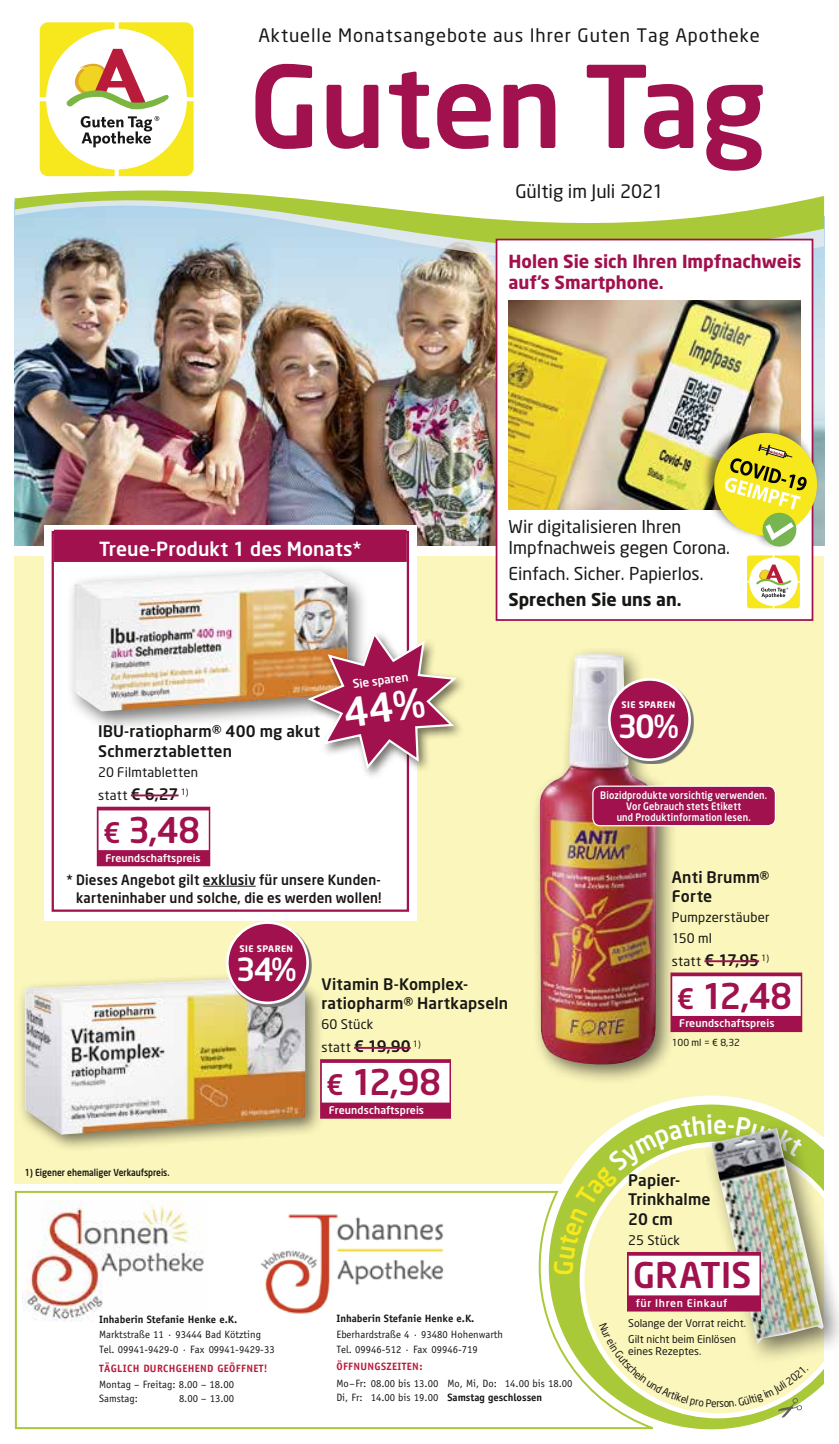
<style>
.page{position:relative;width:839px;height:1444px;background:#fff}
.page>*{position:absolute;margin:0;border:0;box-sizing:border-box;transform-origin:0 0}
.t1{font:500 112px "Neo Sans";color:#a0114d}
._04_Angebotspreis{font:500 35px "Neo Sans";letter-spacing:-.015em;color:#a0114d}
.t2{font:500 31.5px "Neo Sans";color:#fff}
.Kleines_Rotes_Header{font:500 19.25px "Neo Sans";letter-spacing:.005em;color:#fff}
.t3{font:18.38px "Neo Sans";letter-spacing:.05em;color:#181715}
.t4{font:18.38px "Neo Sans";letter-spacing:-.005em;color:#181715}
.t5{font:700 17.85px/21px "Neo Sans";color:#a0114d}
.t6{font:17.5px/21px "Neo Sans";color:#181715}
.t7{font:700 17.5px "Neo Sans";color:#181715}
._01_Artikel{font:500 15.75px/19.2px "Neo Sans";letter-spacing:.01em;color:#181715}
._03_statt_Preis{font:500 15.75px "Neo Sans";letter-spacing:-.035em;color:#181715}
.Kleines_Rotes_Text{font:500 14px/17.5px "Neo Sans";letter-spacing:.015em;color:#181715;text-align:right;scale:.95 1}
._02_Text{font:13.12px "Neo Sans";letter-spacing:.015em;color:#181715}
._03_statt_Preis-2{font:13.12px "Neo Sans";letter-spacing:.025em;color:#181715}
.t8{font:500 11.72px "Neo Sans";color:#fff}
.t9{font:10.67px/15.2px "Officina Sans";color:#181715}
.t10{font:700 10.67px "Officina Sans";letter-spacing:.03em;color:#b91c3b}
._07_T_Wirberaten{font:500 10.5px "Neo Sans";letter-spacing:.01em;color:#fff}
._05_Grundpreis{font:10.5px/12.6px "Neo Sans";color:#181715}
._02_Text-2{font:10.5px "Neo Sans";color:#181715}
._07_T_Wirberaten-2{font:500 10.5px "Neo Sans";letter-spacing:.06em;color:#fff}
.Biozide{font:500 10.15px/11px "Neo Sans";letter-spacing:.015em;color:#fff;text-align:center;scale:.9 1}
.t11{font:500 9.62px "Neo Sans";color:#181715;scale:.88 1}
._05_Grundpreis-2{font:9.62px "Neo Sans";color:#181715}
.t12{font:700 8.92px "Neo Sans";letter-spacing:.05em;color:#fff}
.s1{font-weight:500;font-size:15.75px}
.s2{font-size:28px}
.s3{font-weight:400;font-size:13.12px}
.s4{font-weight:700}
.s5{font-weight:700;color:#b91c3b}
</style>
<div class="page">
<img style="left:15px;top:301px;width:808px;height:245px">
<div style="left:15px;top:556px;width:808px;height:627px;background:#fbf6bb"></div>
<svg style="left:15px;top:161px;width:808px;height:140px"></svg>
<svg style="left:40px;top:22px;width:153px;height:154px"></svg>
<svg style="left:539px;top:1095px;width:285px;height:335px"></svg>
<div style="left:823px;top:1099px;width:15px;height:345px;background:#fff"></div>
<svg style="left:14px;top:1189px;width:649px;height:241px"></svg>
<hr style="left:0;top:942px;width:1px;height:60px;background:#a0114d">
<div style="left:17px;top:970px;width:307px;height:182px;background:#181715;opacity:.6"></div>
<img style="left:25px;top:977px;width:280px;height:157px">
<div style="left:320px;top:1059px;width:131px;height:59px;background:#a0114d"></div>
<div style="left:322px;top:1063px;width:127px;height:39px;background:#fff"></div>
<hr style="left:354px;top:1047px;width:56px;height:2px;background:#a0114d">
<svg style="left:228px;top:925px;width:83px;height:81px"></svg>
<div style="left:227px;top:922px;width:80px;height:81px;background:#a0114d;border-radius:50%"></div>
<div style="left:226px;top:921px;width:83px;height:83px;border:3px solid #fff;border-radius:50%"></div>
<div style="left:702px;top:1119px;width:136px;height:247px;background:#181715;opacity:.6"></div>
<img style="left:711px;top:1128px;width:112px;height:216px">
<div style="left:627px;top:1252px;width:133px;height:59px;background:#a0114d"></div>
<div style="left:628px;top:1255px;width:131px;height:40px;background:#fff"></div>
<div style="left:45px;top:525px;width:372px;height:395px;background:#fff"></div>
<div style="left:54px;top:530px;width:352px;height:32px;background:#a0114d"></div>
<div style="left:52px;top:531px;width:357px;height:381px;border:2px solid #a0114d"></div>
<hr style="left:203px;top:885px;width:53px;height:1px;background:#181715">
<div style="left:66px;top:562px;width:303px;height:170px;background:#181715;opacity:.6"></div>
<img style="left:74px;top:570px;width:274px;height:141px">
<div style="left:97px;top:806px;width:113px;height:60px;background:#a0114d"></div>
<div style="left:98px;top:810px;width:111px;height:40px;background:#fff"></div>
<hr style="left:131px;top:794px;width:47px;height:2px;background:#a0114d">
<div style="left:304px;top:628px;width:163px;height:152px;background:#181715;opacity:.6"></div>
<div style="left:531px;top:645px;width:147px;height:440px;background:#181715;opacity:.6"></div>
<img style="left:539px;top:654px;width:119px;height:411px">
<div style="left:670px;top:972px;width:132px;height:60px;background:#a0114d"></div>
<div style="left:672px;top:976px;width:128px;height:40px;background:#fff"></div>
<hr style="left:704px;top:960px;width:55px;height:2px;background:#a0114d">
<div style="left:592px;top:786px;width:183px;height:39px;background:#a0114d;border-radius:7px"></div>
<div style="left:592px;top:785px;width:183px;height:41px;border:1px solid #fff;border-radius:7px"></div>
<svg style="left:610px;top:680px;width:83px;height:83px"></svg>
<div style="left:609px;top:679px;width:80px;height:80px;background:#a0114d;border-radius:50%"></div>
<div style="left:608px;top:678px;width:82px;height:83px;border:3px solid #fff;border-radius:50%"></div>
<div style="left:495px;top:239px;width:318px;height:382px;background:#fff;border:2px solid #a0114d"></div>
<img style="left:508px;top:300px;width:292px;height:209px">
<div style="left:701px;top:420px;width:118px;height:129px;background:#181715;opacity:.6"></div>
<img style="left:708px;top:427px;width:114px;height:121px">
<svg style="left:744px;top:552px;width:58px;height:59px"></svg>
<svg style="left:746px;top:555px;width:53px;height:53px"></svg>
<img style="left:553px;top:1114px;width:250px;height:160px">
<svg style="left:599px;top:1323px;width:209px;height:94px"></svg>
<svg style="left:304px;top:629px;width:155px;height:142px"></svg>
<p class="t3" style="left:258px;top:24px;width:503px">Aktuelle Monatsangebote aus Ihrer Guten Tag Apotheke</p>
<p class="t1" style="left:249px;top:36px;width:518px">Guten Tag</p>
<p class="t4" style="left:515px;top:180px;width:150px">Gültig im Juli 2021</p>
<p class="Kleines_Rotes_Header" style="left:99px;top:536px;width:264px">Treue-Produkt 1 des Monats*</p>
<p class="_01_Artikel" style="left:98px;top:721px;width:223px">IBU-ratiopharm® 400 mg akut<br>Schmerztabletten</p>
<p class="_02_Text" style="left:98px;top:764px;width:101px">20 Filmtabletten</p>
<p class="_03_statt_Preis-2" style="left:98px;top:787px;width:92px">statt <span class="s1">€ 6,27</span> <sup>1)</sup></p>
<p class="_04_Angebotspreis" style="left:103px;top:807px;width:99px"><span class="s2">€</span> 3,48</p>
<p class="_07_T_Wirberaten" style="left:105px;top:851px;width:97px">Freundschaftspreis</p>
<p class="t8" style="left:352px;top:677px;width:57px;rotate:-8deg">Sie sparen</p>
<p class="t5" style="left:508px;top:250px;width:294px">Holen Sie sich Ihren Impfnachweis auf‘s Smartphone.</p>
<p class="t6" style="left:508px;top:516px;width:223px">Wir digitalisieren Ihren<br>Impfnachweis gegen Corona.</p>
<p class="t6" style="left:508px;top:563px;width:196px">Einfach. Sicher. Papierlos.</p>
<p class="t7" style="left:508px;top:588px;width:174px">Sprechen Sie uns an.</p>
<p class="t12" style="left:621px;top:699px;width:55px">SIE SPAREN</p>
<p class="t2" style="left:617px;top:706px;width:63px">30%</p>
<p class="Biozide" style="left:600px;top:789px;width:187px">Biozidprodukte vorsichtig verwenden.<br>Vor Gebrauch stets Etikett<br>und Produktinformation lesen.</p>
<p class="Kleines_Rotes_Text" style="left:66px;top:871px;width:333px">* Dieses Angebot gilt exklusiv für unsere Kunden&shy;karteninhaber und solche, die es werden wollen!</p>
<p class="t11" style="left:25px;top:1166px;width:166px">1) Eigener ehemaliger Verkaufspreis.</p>
<p class="t12" style="left:239px;top:942px;width:55px">SIE SPAREN</p>
<p class="t2" style="left:236px;top:949px;width:62px">34%</p>
<p class="_01_Artikel" style="left:321px;top:974px;width:188px">Vitamin B-Komplex&shy;ratiopharm® Hartkapseln</p>
<p class="_02_Text" style="left:321px;top:1016px;width:53px">60 Stück</p>
<p class="_03_statt_Preis" style="left:321px;top:1036px;width:101px"><span class="s3">statt</span> € 19,90 <sup>1)</sup></p>
<p class="_04_Angebotspreis" style="left:326px;top:1060px;width:116px"><span class="s2">€</span> 12,98</p>
<p class="_07_T_Wirberaten" style="left:329px;top:1103px;width:97px">Freundschaftspreis</p>
<p class="t9" style="left:99px;top:1311px;width:177px"><span class="s4">Inhaberin Stefanie Henke e.K.<br></span>Marktstraße 11 · 93444 Bad Kötzting<br>Tel. 09941-9429-0 · Fax 09941-9429-33</p>
<p class="t10" style="left:99px;top:1362px;width:170px">TÄGLICH DURCHGEHEND GEÖFFNET!</p>
<p class="t9" style="left:99px;top:1377px;width:136px;line-height:14.2px">Montag – Freitag: 8.00 – 18.00<br>Samstag:</p>
<p class="t9" style="left:179px;top:1391px;width:57px">8.00 – 13.00</p>
<p class="t9" style="left:336px;top:1311px;width:168px"><span class="s4">Inhaberin Stefanie Henke e.K.<br></span>Eberhardstraße 4 · 93480 Hohenwarth<br>Tel. 09946-512 · Fax 09946-719</p>
<p class="t9" style="left:336px;top:1358px;width:238px;line-height:16.6px"><span class="s5">ÖFFNUNGSZEITEN:<br></span>Mo–Fr: 08.00 bis 13.00 Mo, Mi, Do: 14.00 bis 18.00</p>
<p class="t9" style="left:336px;top:1390px;width:207px">Di, Fr: 14.00 bis 19.00 <span class="s4">Samstag geschlossen</span></p>
<p class="_01_Artikel" style="left:671px;top:867px;width:99px">Anti Brumm®</p>
<p class="_01_Artikel" style="left:671px;top:886px;width:42px">Forte</p>
<p class="_02_Text" style="left:671px;top:909px;width:99px">Pumpzerstäuber</p>
<p class="_02_Text" style="left:671px;top:930px;width:42px">150 ml</p>
<p class="_03_statt_Preis" style="left:671px;top:950px;width:99px"><span class="s3">statt</span> € 17,95 <sup>1)</sup></p>
<p class="_04_Angebotspreis" style="left:676px;top:973px;width:117px"><span class="s2">€</span> 12,48</p>
<p class="_07_T_Wirberaten" style="left:679px;top:1017px;width:97px">Freundschaftspreis</p>
<p class="_05_Grundpreis-2" style="left:671px;top:1036px;width:70px">100 ml = € 8,32</p>
<p class="_01_Artikel" style="left:628px;top:1170px;width:84px">Papier-<br>Trinkhalme<br>20 cm</p>
<p class="_02_Text" style="left:628px;top:1232px;width:53px">25 Stück</p>
<p class="_04_Angebotspreis" style="left:633px;top:1253px;width:120px">GRATIS</p>
<p class="_07_T_Wirberaten-2" style="left:635px;top:1296px;width:93px">für Ihren Einkauf</p>
<p class="_02_Text-2" style="left:628px;top:1317px;width:119px">Solange der Vorrat reicht.</p>
<p class="_05_Grundpreis" style="left:628px;top:1332px;width:109px">Gilt nicht beim Einlösen eines Rezeptes.</p>
</div>
